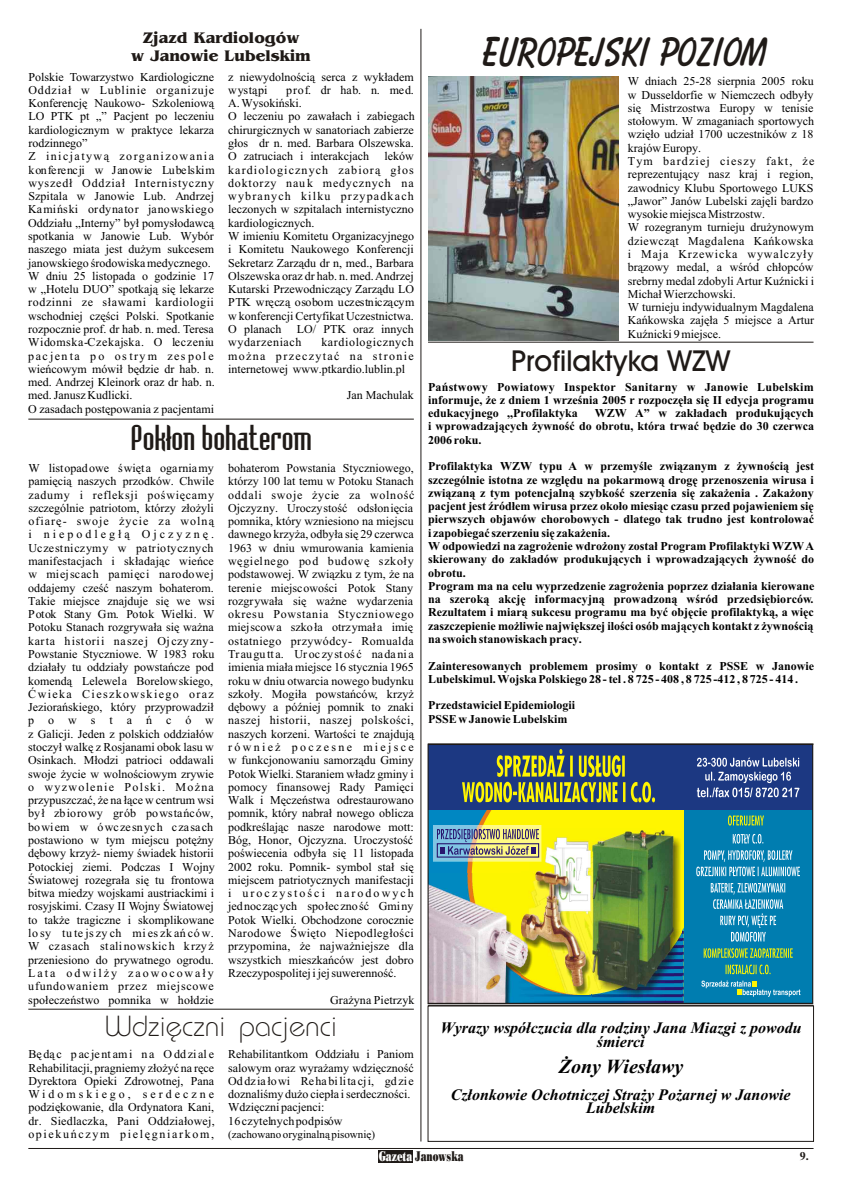
<style>
.page{position:relative;width:842px;height:1191px;background:#fff}
.page>*{position:absolute;margin:0;border:0;box-sizing:border-box;transform-origin:0 0}
.t1{font:36px "Bassoon";color:#1f1a17}
.t2{font:33px "Bedrock";color:#1f1a17}
.t3{font:300 29px "Bahamas";color:#1f1a17}
.t4{font:29px "Avant Garde Md BT";color:#1f1a17}
.t5{font:italic 700 20px "Times New Roman CE";color:#000}
.t6{font:italic 700 16px/13.3px "Times New Roman CE";color:#000;text-align:center}
.t7{font:700 16px/18.4px "Bangkok";color:#1f1a17;text-align:center}
.t8{font:14px "Poster Bodoni BT";color:#1f1a17;scale:.64 1}
.t9{font:12px/13.3px "Times New Roman CE";color:#000}
.t10{font:700 12px/13.3px "Times New Roman CE";color:#000}
.t11{font:12px/13.3px "Times New Roman CE";letter-spacing:.05em;color:#000}
.t12{font:700 12px "Times New Roman CE";color:#1f1a17}
.t13{font:11px "Times New Roman CE";color:#000}
.s1{color:#fff}
.s2{font-size:12px}
</style>
<div class="page">
<hr style="left:28px;top:419px;width:386px;height:1px;background:#1f1a17">
<hr style="left:28px;top:1009px;width:386px;height:1px;background:#1f1a17">
<hr style="left:428px;top:342px;width:386px;height:1px;background:#1f1a17">
<hr style="left:428px;top:744px;width:386px;height:1px;background:#1f1a17">
<img style="left:428px;top:745px;width:385px;height:259px">
<hr style="left:428px;top:1005px;width:386px;height:1px;background:#1f1a17">
<div style="left:428px;top:1006px;width:386px;height:136px;border:1px solid #1f1a17"></div>
<div style="left:378px;top:1150px;width:35px;height:13px;background:#1f1a17"></div>
<hr style="left:28px;top:1148px;width:786px;height:1px;background:#1f1a17">
<hr style="left:421px;top:29px;width:1px;height:1113px;background:#1f1a17">
<img style="left:428px;top:77px;width:191px;height:264px">
<h3 class="t7" style="left:131px;top:30px;width:181px">Zjazd Kardiologów<br>w Janowie Lubelskim</h3>
<p class="t9" style="left:28px;top:71px;width:387px">Polskie Towarzystwo Kardiologiczne z niewydolnoœci¹ serca z wyk³adem<br>Oddzia³ w Lublinie organizuje wyst¹pi</p>
<p class="t9" style="left:28px;top:84px;width:388px;text-indent:258px">prof. dr hab. n. med.<br>Konferencjê Naukowo- Szkoleniow¹ A. Wysokiñski.<br>LO PTK pt „” Pacjent po leczeniu O leczeniu po zawa³ach i zabiegach kardiologicznym w praktyce lekarza chirurgicznych w sanatoriach zabierze rodzinnego”</p>
<p class="t9" style="left:28px;top:137px;width:387px;text-indent:200px">g³os dr n. med. Barbara Olszewska.<br>Z inicjatyw¹ zorganizowania O zatruciach i interakcjach</p>
<p class="t9" style="left:28px;top:151px;width:387px;text-indent:356px">leków konferencji w Janowie Lubelskim kardiologicznych zabior¹ g³os wyszed³ Oddzia³ Internistyczny doktorzy nauk medycznych na Szpitala w Janowie Lub. Andrzej wybranych kilku przypadkach Kamiñski ordynator janowskiego leczonych w szpitalach internistyczno Oddzia³u „Interny” by³ pomys³odawc¹ kardiologicznych.<br>spotkania w Janowie Lub. Wybór W imieniu Komitetu Organizacyjnego naszego miata jest du¿ym sukcesem i Komitetu Naukowego Konferencji janowskiego œrodowiska medycznego.</p>
<p class="t9" style="left:28px;top:257px;width:388px;text-align:justify;text-indent:200px">Sekretarz Zarz¹du dr n, med., Barbara W dniu 25 listopada o godzinie 17 Olszewska oraz dr hab. n. med. Andrzej w „Hotelu DUO” spotkaj¹ siê lekarze Kutarski Przewodnicz¹cy Zarz¹du LO rodzinni ze s³awami kardiologii PTK wrêcz¹ osobom uczestnicz¹cym wschodniej czêœci Polski. Spotkanie w konferencji Certyfikat Uczestnictwa. rozpocznie prof. dr hab. n. med. Teresa O planach</p>
<p class="t11" style="left:28px;top:324px;width:387px;text-indent:269px">LO/ PTK oraz innych<br>Widomska-Czekajska. O leczeniu wydarzeniach</p>
<p class="t9" style="left:28px;top:337px;width:387px;text-indent:293px">kardiologicznych pacjenta po ostrym zes pole mo¿na przeczytaæ na stronie wieñcowym mówi³ bêdzie dr hab. n. internetowej www.ptkardio.lublin.pl med. Andrzej Kleinork oraz dr hab. n.<br>med. Janusz Kudlicki.</p>
<p class="t9" style="left:347px;top:390px;width:68px">Jan Machulak</p>
<p class="t9" style="left:28px;top:403px;width:187px">O zasadach postêpowania z pacjentami</p>
<h2 class="t2" style="left:131px;top:425px;width:182px">Pok³on bohaterom</h2>
<p class="t9" style="left:28px;top:462px;width:388px">W listopadowe œwiêta ogarniamy bohaterom Powstania Styczniowego, pamiêci¹ naszych przodków. Chwile którzy 100 lat temu w Potoku Stanach zadumy i refleksji poœwiêcamy oddali swoje ¿ycie za wolnoœæ szczególnie patriotom, którzy z³o¿yli Ojczyzny. Uroczystoœæ ods³oniêcia ofiarê- swoje ¿ycie za woln¹ pomnika, który wzniesiono na miejscu i n i e p o d l e g ³ ¹ O j c z y z n ê . dawnego krzy¿a, odby³a siê 29 czerwca Uczestniczymy w patriotycznych 1963 w dniu wmurowania kamienia manifestacjach i sk³adaj¹c wieñce wêgielnego pod budowê szko³y w miejscach pamiêci narodowej podstawowej. W zwi¹zku z tym, ¿e na oddajemy czeœæ naszym bohaterom. terenie miejscowoœci Potok Stany Takie miejsce znajduje siê we wsi rozgrywa³a siê wa¿ne wydarzenia Potok Stany Gm. Potok Wielki. W okresu Powstania Styczniowego Potoku Stanach rozgrywa³a siê wa¿na miejscowa szko³a otrzyma³a imiê karta historii naszej Ojczyzny- ostatniego przywódcy- Romualda Powstanie Styczniowe. W 1983 roku Trau gu tt a. Ur oc zy st oœ æ na da ni a dzia³a³y tu oddzia³y powstañcze pod imienia mia³a miejsce 16 stycznia 1965 komend¹ Lelewela Borelowskiego,</p>
<p class="t9" style="left:28px;top:675px;width:387px;text-indent:200px">roku w dniu otwarcia nowego budynku Æwi eka Ci e s zkowski ego or a z szko³y. Mogi³a powstañców, krzy¿ Jeziorañskiego, który przyprowadzi³ dêbowy a póŸniej pomnik to znaki p o w s t a ñ c ó w naszej historii, naszej polskoœci, z Galicji. Jeden z polskich oddzia³ów naszych korzeni. Wartoœci te znajduj¹ stoczy³ walkê z Rosjanami obok lasu w r ó w n i e ¿ p o c z e s n e m i e j s c e Osinkach. M³odzi patrioci oddawali w funkcjonowaniu samorz¹du Gminy swoje ¿ycie w wolnoœciowym zrywie Potok Wielki. Staraniem w³adz gminy i o wyzwolenie Polski. Mo¿na pomocy finansowej Rady Pamiêci przypuszczaæ, ¿e na ³¹ce w centrum wsi Walk i Mêczeñstwa odrestaurowano by³ zbiorowy grób powstañców, pomnik, który nabra³ nowego oblicza bowi em w ówc ze snych c za sa ch podkreœlaj¹c nasze narodowe mott: postawiono w tym miejscu potê¿ny Bóg, Honor, Ojczyzna. Uroczystoœæ dêbowy krzy¿- niemy œwiadek historii poœwiecenia odby³a siê 11 listopada Potockiej ziemi. Podczas I Wojny 2002 roku. Pomnik- symbol sta³ siê Œwiatowej rozegra³a siê tu frontowa miejscem patriotycznych manifestacji bitwa miedzy wojskami austriackimi i i u r o c z y s t o œ c i n a r o d o w y c h rosyjskimi. Czasy II Wojny Œwiatowej jednocz¹cych spo³ecznoœæ Gminy to tak¿e tragiczne i skomplikowane Potok Wielki. Obchodzone corocznie lo sy tu te js zy ch mi es zk añ có w. Narodowe Œwiêto Niepodleg³oœci W czasach stali nowskic h krzy ¿ przypomina, ¿e najwa¿niejsze dla przeniesiono do prywatnego ogrodu. wszystkich mieszkañców jest dobro L a t a o d w i l ¿ y z a o w o c o w a ³ y Rzeczypospolitej i jej suwerennoœæ. ufundowaniem przez miejscowe<br>spo³eczeñstwo pomnika w ho³dzie</p>
<p class="t9" style="left:330px;top:994px;width:86px">Gra¿yna Pietrzyk</p>
<h1 class="t1" style="left:479px;top:36px;width:286px">EUROPEJSKI POZIOM</h1>
<p class="t9" style="left:628px;top:76px;width:188px">W dniach 25-28 sierpnia 2005 roku w Dusseldorfie w Niemczech odby³y siê Mistrzostwa Europy w tenisie sto³owym. W zmaganiach sportowych wziê³o udzia³ 1700 uczestników z 18 krajów Europy.<br>Tym bardziej cieszy fakt, ¿e reprezentuj¹cy nasz kraj i region, zawodnicy Klubu Sportowego LUKS „Jawor” Janów Lubelski zajêli bardzo wysokie miejsca Mistrzostw.<br>W rozegranym turnieju dru¿ynowym dziewcz¹t Magdalena Kañkowska i Maja Krzewicka wywalczy³y br¹zowy medal, a wœród ch³opców srebrny medal zdobyli Artur KuŸnicki i<br>Micha³ Wierzchowski.<br>W turnieju indywidualnym Magdalena<br>Kañkowska zajê³a 5 miejsce a Artur<br>KuŸnicki 9 miejsce.</p>
<h3 class="t4" style="left:511px;top:349px;width:220px">Profilaktyka WZW</h3>
<p class="t10" style="left:428px;top:381px;width:388px;text-align:justify">Pañstwowy Powiatowy Inspektor Sanitarny w Janowie Lubelskim informuje, ¿e z dniem 1 wrzeœnia 2005 r rozpoczê³a siê II edycja programu edukacyjnego ,,Profilaktyka</p>
<p class="t10" style="left:428px;top:408px;width:388px;text-align:justify;text-indent:167px">WZW A” w zak³adach produkuj¹cych i wprowadzaj¹cych ¿ywnoœæ do obrotu, która trwaæ bêdzie do 30 czerwca 2006 roku.</p>
<p class="t10" style="left:428px;top:461px;width:388px">Profilaktyka WZW typu A w przemyœle zwi¹zanym z ¿ywnoœci¹ jest szczególnie istotna ze wzglêdu na pokarmow¹ drogê przenoszenia wirusa i zwi¹zan¹ z tym potencjaln¹ szybkoœæ szerzenia siê zaka¿enia . Zaka¿ony pacjent jest Ÿród³em wirusa przez oko³o miesi¹c czasu przed pojawieniem siê pierwszych objawów chorobowych - dlatego tak trudno jest kontrolowaæ i zapobiegaæ szerzeniu siê zaka¿enia.<br>W odpowiedzi na zagro¿enie wdro¿ony zosta³ Program Profilaktyki WZW A skierowany do zak³adów produkuj¹cych i wprowadzaj¹cych ¿ywnoœæ do obrotu.<br>Program ma na celu wyprzedzenie zagro¿enia poprzez dzia³ania kierowane na szerok¹ akcjê informacyjn¹ prowadzon¹ wœród przedsiêbiorców.<br>Rezultatem i miar¹ sukcesu programu ma byæ objêcie profilaktyk¹, a wiêc zaszczepienie mo¿liwie najwiêkszej iloœci osób maj¹cych kontakt z ¿ywnoœci¹ na swoich stanowiskach pracy.</p>
<p class="t10" style="left:428px;top:660px;width:388px">Zainteresowanych problemem prosimy o kontakt z PSSE w Janowie<br>Lubelskimul. Wojska Polskiego 28 - tel . 8 725 - 408 , 8 725 -412 , 8 725 - 414 .</p>
<p class="t10" style="left:428px;top:700px;width:149px">Przedstawiciel Epidemiologii<br>PSSE w Janowie Lubelskim</p>
<h3 class="t3" style="left:105px;top:1014px;width:234px">Wdziêczni pacjenci</h3>
<h3 class="t6" style="left:441px;top:1023px;width:363px">Wyrazy wspó³czucia dla rodziny Jana Miazgi z powodu œmierci</h3>
<h3 class="t5" style="left:559px;top:1060px;width:126px">¯ony Wies³awy</h3>
<h3 class="t6" style="left:451px;top:1090px;width:341px">Cz³onkowie Ochotniczej Stra¿y Po¿arnej w Janowie<br>Lubelskim</h3>
<p class="t8" style="left:379px;top:1150px;width:134px"><span class="s1">Gazeta</span> Janowska</p>
<p class="t12" style="left:800px;top:1152px;width:10px">9.</p>
<p class="t9" style="left:28px;top:1049px;width:387px">Bê d¹ c p ac je nt ami n a O dd zi al e Rehabilitantkom Oddzia³u i Paniom Rehabilitacji, pragniemy z³o¿yæ na rêce salowym oraz wyra¿amy wdziêcznoœæ Dyrektora Opieki Zdrowotnej, Pana Od dz ia ³owi Re ha bilita cji, gd zi e W i d o m s k i e g o , s e r d e c z n e doznaliœmy du¿o ciep³a i serdecznoœci. podziêkowanie, dla Ordynatora Kani, Wdziêczni pacjenci:<br>dr. Siedlaczka, Pani Oddzia³owej, 16 czytelnych podpisów</p>
<p class="t13" style="left:28px;top:1130px;width:348px"><span class="s2">opiekuñczym pielêgniarkom,</span> (zachowano oryginaln¹ pisowniê)</p>
</div>
